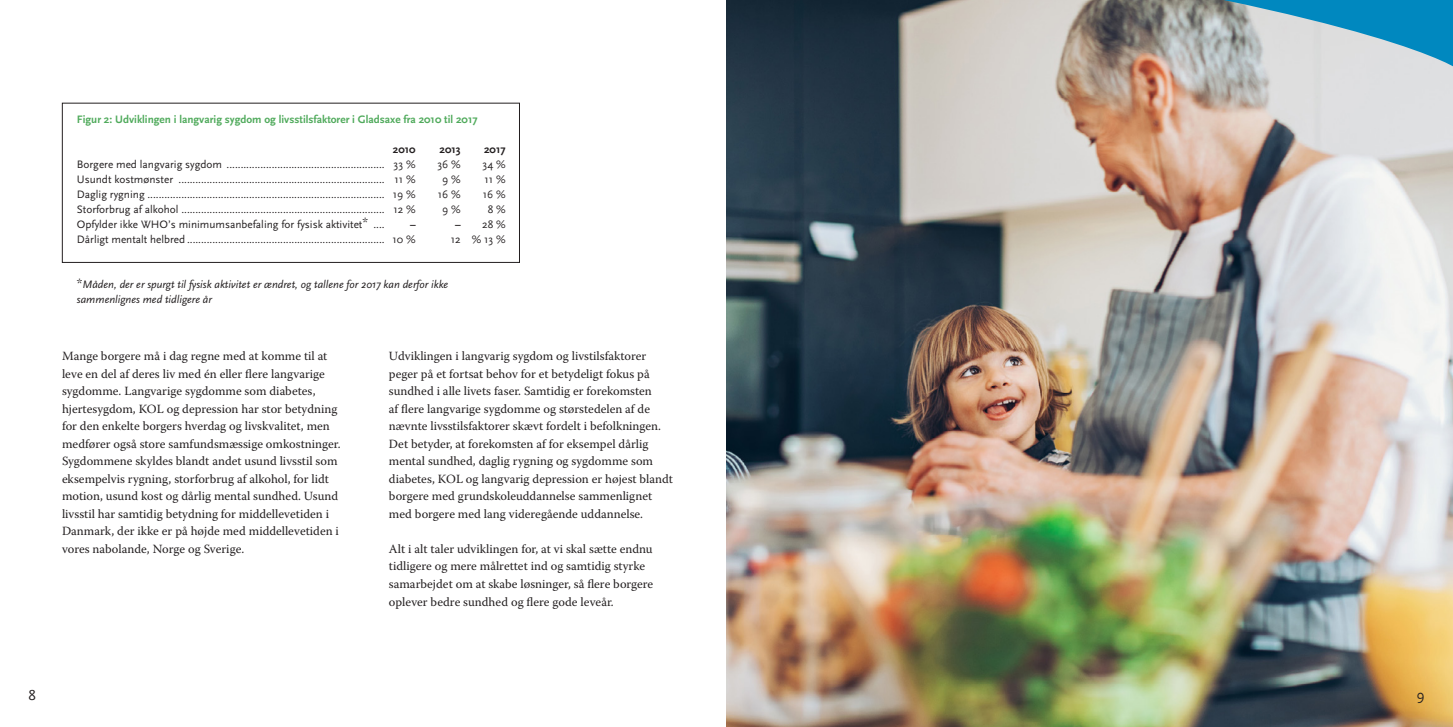
<style>
.page{position:relative;width:1453px;height:727px;background:#fff}
.page>*{position:absolute;margin:0;border:0;box-sizing:border-box;transform-origin:0 0}
.t1{font:15px "Scala Sans";color:#231f20}
.t2{font:12.5px/17.5px "Warnock Pro";color:#231f20}
.t3{font:11.25px "Scala Sans";color:#231f20}
.t4{font:italic 11.25px/15px "Scala Sans";color:#231f20}
.t5{font:700 11.25px "Scala Sans";color:#50aa5c}
.t6{font:700 11.25px "Scala Sans";color:#231f20}
.s1{font-weight:700}
</style>
<div class="page">
<img style="left:726px;top:72px;width:727px;height:654px">
<svg style="left:726px;top:0;width:727px;height:72px;background:#7c8f96"></svg>
<div style="left:62px;top:103px;width:458px;height:160px;border:1px solid #231f20"></div>
<p class="t5" style="left:77px;top:113px;width:402px">Figur 2: Udviklingen i langvarig sygdom og livsstilsfaktorer i Gladsaxe fra 2010 til 2017</p>
<p class="t6" style="left:393px;top:143px;width:24px">2010</p>
<p class="t6" style="left:439px;top:143px;width:23px">2013</p>
<p class="t6" style="left:484px;top:143px;width:23px">2017</p>
<p class="t3" style="left:77px;top:158px;width:340px">Borgere med langvarig sygdom ........................................................ 33 %</p>
<p class="t3" style="left:437px;top:158px;width:25px">36 %</p>
<p class="t3" style="left:482px;top:158px;width:25px">34 %</p>
<p class="t3" style="left:77px;top:173px;width:340px">Usundt kostmønster ......................................................................... 11 %</p>
<p class="t3" style="left:442px;top:173px;width:20px">9 %</p>
<p class="t3" style="left:484px;top:173px;width:23px">11 %</p>
<p class="t3" style="left:77px;top:188px;width:340px">Daglig rygning .................................................................................... 19 %</p>
<p class="t3" style="left:438px;top:188px;width:24px">16 %</p>
<p class="t3" style="left:483px;top:188px;width:24px">16 %</p>
<p class="t3" style="left:77px;top:203px;width:340px">Storforbrug af alkohol ........................................................................ 12 %</p>
<p class="t3" style="left:442px;top:203px;width:20px">9 %</p>
<p class="t3" style="left:488px;top:203px;width:19px">8 %</p>
<p class="t3" style="left:77px;top:218px;width:309px">Opfylder ikke WHO’s minimumsanbefaling for fysisk aktivitet* ....</p>
<p class="t6" style="left:410px;top:218px;width:7px">–</p>
<p class="t3" style="left:455px;top:218px;width:52px"><span class="s1">–</span> 28 %</p>
<p class="t3" style="left:77px;top:233px;width:340px">Dårligt mentalt helbred ...................................................................... 10 %</p>
<p class="t3" style="left:451px;top:233px;width:56px">12 % 13 %</p>
<p class="t4" style="left:77px;top:277px;width:373px"><sup>*</sup>Måden, der er spurgt til fysisk aktivitet er ændret, og tallene for 2017 kan derfor ikke sammenlignes med tidligere år</p>
<p class="t2" style="left:62px;top:347px;width:280px">Mange borgere må i dag regne med at komme til at leve en del af deres liv med én eller flere langvarige sygdomme. Langvarige sygdomme som diabetes, hjertesygdom, KOL og depression har stor betydning for den enkelte borgers hverdag og livskvalitet, men medfører også store samfundsmæssige omkostninger.<br>Sygdommene skyldes blandt andet usund livsstil som eksempelvis rygning, storforbrug af alkohol, for lidt motion, usund kost og dårlig mental sundhed. Usund livsstil har samtidig betydning for middellevetiden i Danmark, der ikke er på højde med middellevetiden i vores nabolande, Norge og Sverige.</p>
<p class="t2" style="left:389px;top:347px;width:286px">Udviklingen i langvarig sygdom og livstilsfaktorer peger på et fortsat behov for et betydeligt fokus på sundhed i alle livets faser. Samtidig er forekomsten<br>af flere langvarige sygdomme og størstedelen af de nævnte livsstilsfaktorer skævt fordelt i befolkningen.<br>Det betyder, at forekomsten af for eksempel dårlig mental sundhed, daglig rygning og sygdomme som diabetes, KOL og langvarig depression er højest blandt borgere med grundskoleuddannelse sammenlignet med borgere med lang videregående uddannelse.</p>
<p class="t2" style="left:389px;top:539px;width:266px">Alt i alt taler udviklingen for, at vi skal sætte endnu tidligere og mere målrettet ind og samtidig styrke samarbejdet om at skabe løsninger, så flere borgere oplever bedre sundhed og flere gode leveår.</p>
<p class="t1" style="left:28px;top:687px;width:9px">8</p>
<p class="t1" style="left:1416px;top:687px;width:10px">9</p>
</div>
